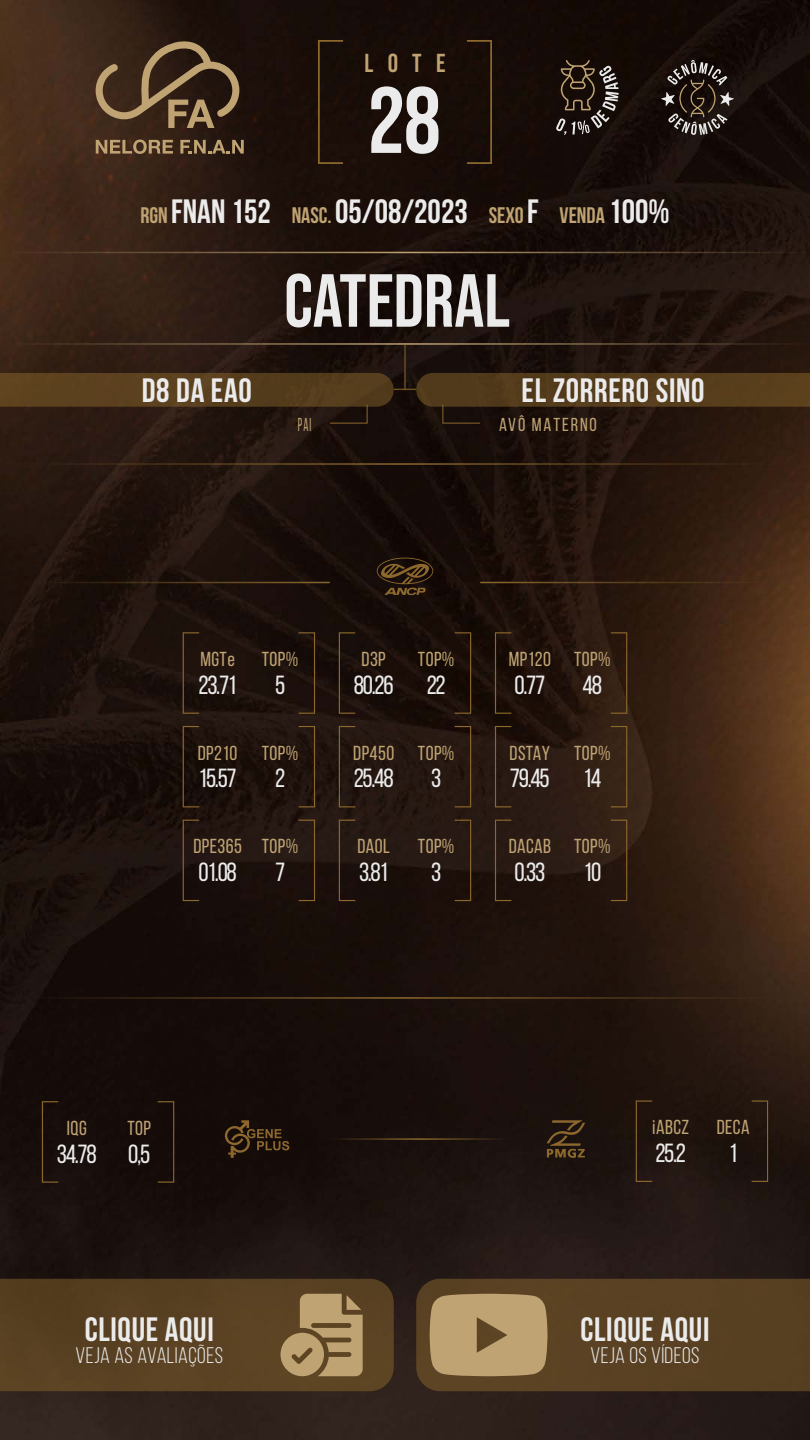
<style>
.page{position:relative;width:810px;height:1440px;background:#fff}
.page>*{position:absolute;margin:0;border:0;box-sizing:border-box;transform-origin:0 0}
.t1{font:100 176.93px "Bebas Neue";color:#8c682d}
.t2{font:100 116.25px "Bebas Neue";color:#8c682d}
.t3{font:700 93.68px "Bebas Neue Pro";color:#ebebeb}
.t4{font:700 75px "Bebas Neue Pro";color:#ebebeb}
.t5{font:700 33.75px "Bebas Neue";letter-spacing:.02em;color:#ebebeb}
.t6{font:700 33.75px "Bebas Neue";color:#ebebeb}
.t7{font:26.25px "Bebas Neue";letter-spacing:-.05em;color:#ebebeb}
.t8{font:700 26.03px "Bebas Neue Pro";color:#bfa373}
.t9{font:22.5px "Bebas Neue";letter-spacing:.02em;color:#ebebeb}
.t10{font:20.25px "Bebas Neue";letter-spacing:.02em;color:#bfa373}
.t11{font:18.75px "Bebas Neue";letter-spacing:.1em;color:#bfa373}
.t12{font:18.75px "Bebas Neue";letter-spacing:.1em;color:#bfa373;scale:.64 1}
.s1{font-size:22.5px;color:#bfa373}
.s2{font-family:"Bebas Neue Pro"}
</style>
<div class="page">
<img style="left:0;top:0;width:810px;height:1440px">
<hr style="left:1px;top:343px;width:808px;height:2px;background:#bfa373">
<hr style="left:1px;top:252px;width:808px;height:1px;background:#bfa373">
<svg style="left:96px;top:140px;width:77px;height:14px"></svg>
<svg style="left:180px;top:140px;width:64px;height:14px"></svg>
<svg style="left:96px;top:39px;width:143px;height:89px;background:#523e2a"></svg>
<svg style="left:0;top:373px;width:810px;height:51px;background:#442f17"></svg>
<hr style="left:405px;top:345px;width:1px;height:45px;background:#8c682d">
<hr style="left:481px;top:582px;width:298px;height:1px;background:#8c682d">
<hr style="left:31px;top:582px;width:298px;height:1px;background:#8c682d">
<svg style="left:377px;top:558px;width:56px;height:37px;background:#3a2713"></svg>
<hr style="left:31px;top:997px;width:748px;height:2px;background:#8c682d">
<hr style="left:31px;top:463px;width:748px;height:2px;background:#8c682d">
<svg style="left:416px;top:1279px;width:394px;height:112px;background:#6c5332"></svg>
<svg style="left:0;top:1279px;width:394px;height:112px;background:#634b2a"></svg>
<svg style="left:225px;top:1120px;width:64px;height:38px;background:#322211"></svg>
<svg style="left:547px;top:1120px;width:38px;height:38px"></svg>
<hr style="left:329px;top:1138px;width:178px;height:2px;background:#8c682d">
<svg style="left:661px;top:60px;width:73px;height:75px;background:#39302c"></svg>
<svg style="left:556px;top:60px;width:63px;height:75px;background:#3b312a"></svg>
<h1 class="t1" style="left:311px;top:10px;width:190px">[ ]</h1>
<p class="t8" style="left:365px;top:48px;width:82px">LOTE</p>
<h3 class="t3" style="left:369px;top:67px;width:73px">28</h3>
<h3 class="t6" style="left:140px;top:193px;width:531px"><span class="s1">RGN</span> FNAN 152 <span class="s1">NASC.</span> 05/08/2023 <span class="s1">SEXO</span> F <span class="s1">VENDA</span> 100%</h3>
<h3 class="t4" style="left:284px;top:258px;width:227px">CATEDRAL</h3>
<h3 class="t5" style="left:142px;top:372px;width:111px">D8 DA EAO</h3>
<h3 class="t5" style="left:522px;top:372px;width:184px">EL ZORRERO SINO</h3>
<p class="t12" style="left:298px;top:414px;width:23px">PAI</p>
<p class="t11" style="left:499px;top:414px;width:99px">AVÔ MATERNO</p>
<h2 class="t2" style="left:178px;top:612px;width:455px">[ ][ ][ ]</h2>
<p class="t10" style="left:200px;top:648px;width:36px">MGT<span class="s2">e</span></p>
<p class="t10" style="left:262px;top:648px;width:38px">TOP%</p>
<p class="t10" style="left:362px;top:648px;width:26px">D3P</p>
<p class="t10" style="left:418px;top:648px;width:38px">TOP%</p>
<p class="t10" style="left:509px;top:648px;width:44px">MP120</p>
<p class="t10" style="left:574px;top:648px;width:38px">TOP%</p>
<p class="t7" style="left:199px;top:671px;width:40px">23.71</p>
<p class="t7" style="left:354px;top:671px;width:41px">80.26</p>
<p class="t7" style="left:427px;top:671px;width:21px">22</p>
<p class="t7" style="left:515px;top:671px;width:32px">0.77</p>
<p class="t7" style="left:583px;top:671px;width:21px">48</p>
<p class="t7" style="left:275px;top:671px;width:12px">5</p>
<h2 class="t2" style="left:178px;top:706px;width:455px">[ ][ ][ ]</h2>
<p class="t10" style="left:198px;top:742px;width:41px">DP210</p>
<p class="t10" style="left:262px;top:742px;width:38px">TOP%</p>
<p class="t10" style="left:353px;top:742px;width:43px">DP450</p>
<p class="t10" style="left:418px;top:742px;width:38px">TOP%</p>
<p class="t10" style="left:510px;top:742px;width:42px">DSTAY</p>
<p class="t10" style="left:574px;top:742px;width:38px">TOP%</p>
<p class="t7" style="left:275px;top:764px;width:12px">2</p>
<p class="t7" style="left:354px;top:764px;width:41px">25.48</p>
<p class="t7" style="left:431px;top:764px;width:12px">3</p>
<p class="t7" style="left:510px;top:764px;width:41px">79.45</p>
<p class="t7" style="left:199px;top:764px;width:40px">15.57</p>
<p class="t7" style="left:583px;top:764px;width:20px">14</p>
<h2 class="t2" style="left:178px;top:800px;width:455px">[ ][ ][ ]</h2>
<p class="t10" style="left:193px;top:835px;width:50px">DPE365</p>
<p class="t10" style="left:262px;top:835px;width:38px">TOP%</p>
<p class="t10" style="left:358px;top:835px;width:34px">DAOL</p>
<p class="t10" style="left:418px;top:835px;width:38px">TOP%</p>
<p class="t10" style="left:509px;top:835px;width:44px">DACAB</p>
<p class="t10" style="left:574px;top:835px;width:38px">TOP%</p>
<p class="t7" style="left:198px;top:858px;width:40px">01.08</p>
<p class="t7" style="left:359px;top:858px;width:31px">3.81</p>
<p class="t7" style="left:431px;top:858px;width:12px">3</p>
<p class="t7" style="left:515px;top:858px;width:32px">0.33</p>
<p class="t7" style="left:583px;top:858px;width:19px">10</p>
<p class="t7" style="left:275px;top:858px;width:12px">7</p>
<h2 class="t2" style="left:37px;top:1081px;width:143px">[ ]</h2>
<p class="t10" style="left:67px;top:1117px;width:21px">IQG</p>
<p class="t10" style="left:127px;top:1117px;width:25px">TOP</p>
<p class="t7" style="left:57px;top:1139px;width:41px">34.78</p>
<p class="t7" style="left:128px;top:1139px;width:23px">0,5</p>
<h2 class="t2" style="left:631px;top:1081px;width:143px">[ ]</h2>
<p class="t10" style="left:652px;top:1116px;width:38px"><span class="s2">i</span>ABCZ</p>
<p class="t10" style="left:717px;top:1116px;width:34px">DECA</p>
<p class="t7" style="left:655px;top:1139px;width:32px">25.2</p>
<p class="t7" style="left:729px;top:1139px;width:10px">1</p>
<h3 class="t5" style="left:85px;top:1310px;width:130px">CLIQUE AQUI</h3>
<p class="t9" style="left:75px;top:1343px;width:149px">VEJA AS AVALIAÇÕES</p>
<h3 class="t5" style="left:581px;top:1310px;width:130px">CLIQUE AQUI</h3>
<p class="t9" style="left:591px;top:1343px;width:110px">VEJA OS VÍDEOS</p>
</div>
